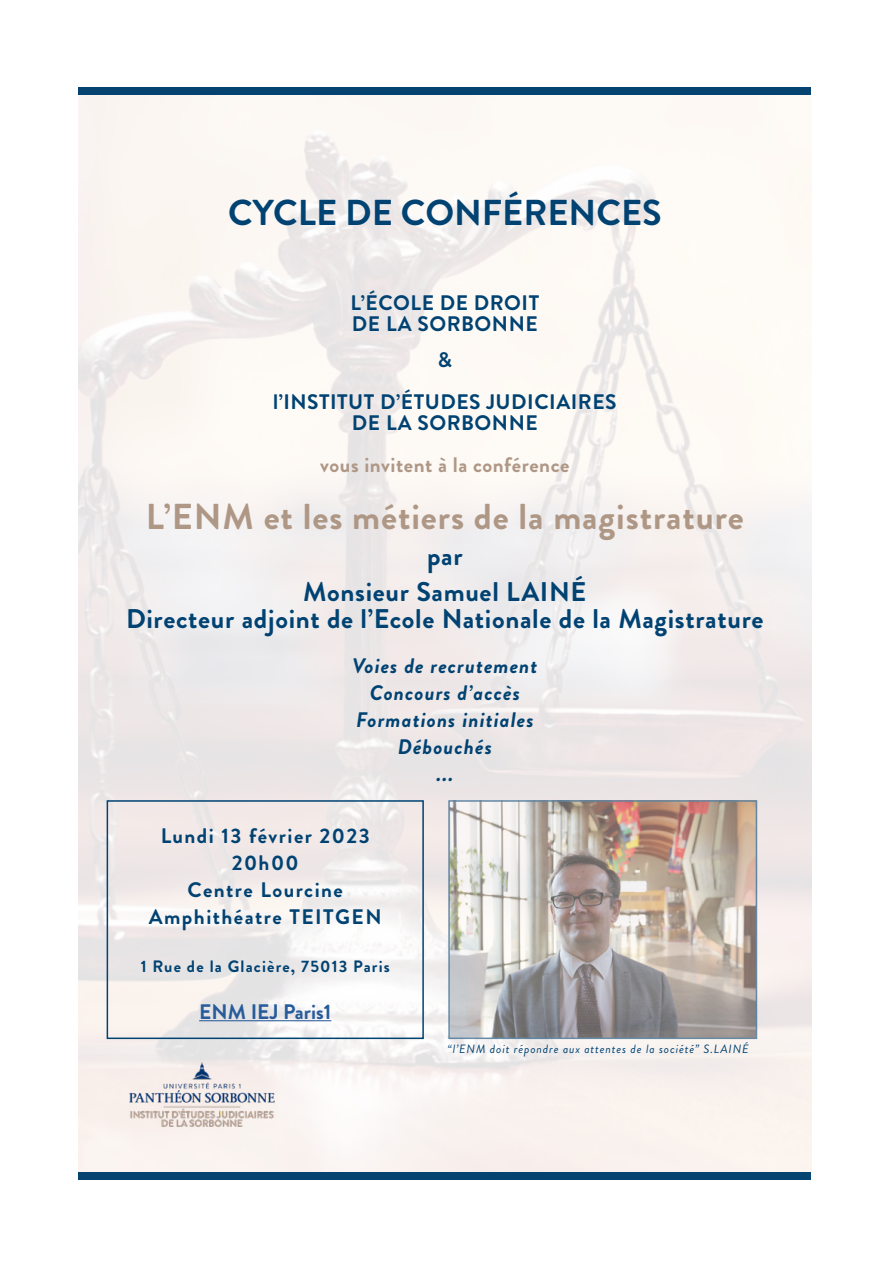
<style>
.page{position:relative;width:893px;height:1263px;background:#fff}
.page>*{position:absolute;margin:0;border:0;box-sizing:border-box;transform-origin:0 0}
.t1{font:700 36px "Brandon Grotesque";letter-spacing:.025em;color:#af9786}
.t2{font:700 36px "Brandon Grotesque";color:#004272}
.t3{font:700 27px/36px "Brandon Grotesque";letter-spacing:.025em;color:#004272;text-align:center}
.t4{font:700 21px/21px "Brandon Grotesque";letter-spacing:.025em;color:#004272}
.t5{font:italic 700 21px/27px "Brandon Grotesque";letter-spacing:.05em;color:#004272;text-align:center}
.t6{font:700 21px/27px "Brandon Grotesque";letter-spacing:.055em;color:#004272;text-align:center}
.t7{font:700 21px "Brandon Grotesque";letter-spacing:.025em;color:#af9786}
.t8{font:700 21px "Brandon Grotesque";color:#275b9b}
.t9{font:700 16.5px "Brandon Grotesque";letter-spacing:.07em;color:#004272}
.t10{font:italic 12px "Brandon Grotesque";letter-spacing:.07em;color:#004272}
</style>
<div class="page">
<img style="left:451px;top:803px;width:303px;height:233px">
<div style="left:79px;top:1172px;width:732px;height:8px;background:#054470"></div>
<div style="left:79px;top:87px;width:732px;height:8px;background:#054470"></div>
<img style="left:120px;top:1054px;width:163px;height:89px">
<hr style="left:199px;top:1020px;width:132px;height:1px;background:#275b9b">
<div style="left:107px;top:800px;width:317px;height:239px;border:2px solid #004272"></div>
<h1 class="t2" style="left:228px;top:187px;width:435px">CYCLE DE CONFÉRENCES</h1>
<p class="t4" style="left:351px;top:293px;width:190px">L’ÉCOLE DE DROIT<br>DE LA SORBONNE</p>
<p class="t4" style="left:273px;top:339px;width:345px;line-height:42px;text-align:center">&amp;<br>l’INSTITUT D’ÉTUDES JUDICIAIRES</p>
<p class="t4" style="left:352px;top:413px;width:187px">DE LA SORBONNE</p>
<p class="t7" style="left:320px;top:450px;width:251px">vous invitent à la conférence</p>
<h1 class="t1" style="left:146px;top:492px;width:599px">L’ENM et les métiers de la magistrature</h1>
<p class="t3" style="left:303px;top:538px;width:285px">par<br>Monsieur Samuel LAINÉ</p>
<p class="t3" style="left:126px;top:601px;width:639px">Directeur adjoint de l’Ecole Nationale de la Magistrature</p>
<p class="t5" style="left:352px;top:653px;width:186px">Voies de recrutement<br>Concours d’accès<br>Formations initiales<br>Débouchés<br>...</p>
<p class="t6" style="left:149px;top:823px;width:234px">Lundi 13 février 2023<br>20h00<br>Centre Lourcine<br>Amphithéatre TEITGEN</p>
<p class="t9" style="left:141px;top:955px;width:251px">1 Rue de la Glacière, 75013 Paris</p>
<p class="t8" style="left:199px;top:997px;width:134px">ENM IEJ Paris1</p>
<p class="t10" style="left:448px;top:1041px;width:303px">“l’ENM doit répondre aux attentes de la société” S.LAINÉ</p>
</div>
